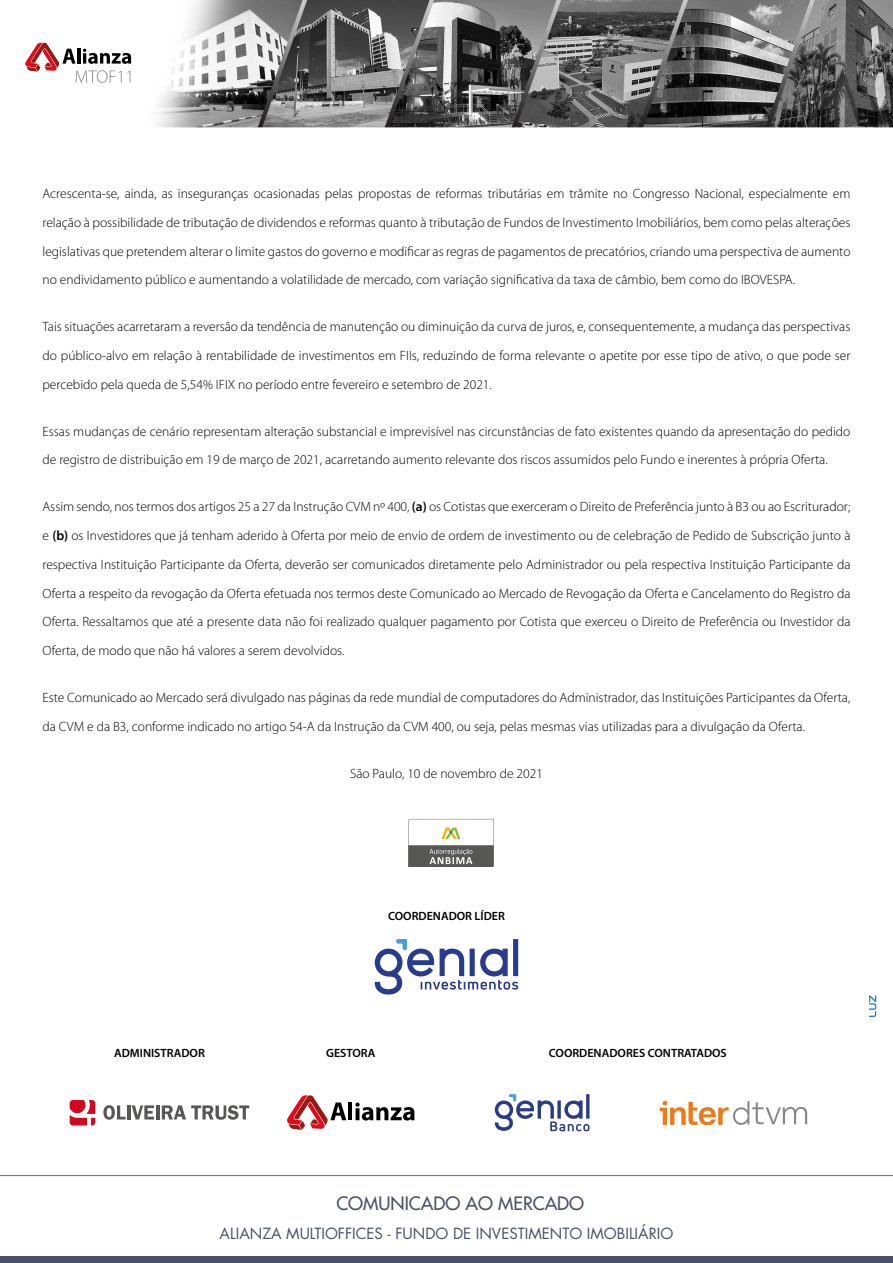
<style>
.page{position:relative;width:893px;height:1263px;background:#fff}
.page>*{position:absolute;margin:0;border:0;box-sizing:border-box;transform-origin:0 0}
.t1{font:18px "Futura LT";color:#485165}
.t2{font:15px "Futura LT";color:#485165}
.t3{font:300 13.5px/28.8px "Myriad Pro";color:#000;text-align:justify}
.t4{font:600 12px "Myriad Pro";color:#000}
.s1{font-weight:600}
</style>
<div class="page">
<hr style="left:0;top:1175px;width:893px;height:1px;background:#706f6f">
<img style="left:157px;top:0;width:736px;height:128px">
<svg style="left:25px;top:42px;width:106px;height:41px"></svg>
<div style="left:0;top:1256px;width:893px;height:7px;background:#485165"></div>
<svg style="left:408px;top:819px;width:86px;height:48px"></svg>
<svg style="left:375px;top:939px;width:143px;height:55px"></svg>
<svg style="left:70px;top:1100px;width:25px;height:25px"></svg>
<svg style="left:103px;top:1105px;width:23px;height:15px"></svg>
<hr style="left:127px;top:1105px;width:3px;height:14px;background:#575756">
<svg style="left:132px;top:1105px;width:22px;height:14px"></svg>
<hr style="left:156px;top:1105px;width:3px;height:14px;background:#575756">
<svg style="left:162px;top:1105px;width:87px;height:15px"></svg>
<svg style="left:287px;top:1095px;width:59px;height:35px"></svg>
<hr style="left:348px;top:1102px;width:4px;height:18px;background:#000">
<svg style="left:355px;top:1102px;width:60px;height:18px"></svg>
<svg style="left:495px;top:1094px;width:94px;height:37px"></svg>
<svg style="left:660px;top:1101px;width:147px;height:24px"></svg>
<svg style="left:869px;top:995px;width:7px;height:22px"></svg>
<p class="t3" style="left:43px;top:179px;width:809px">Acrescenta-se, ainda, as inseguranças ocasionadas pelas propostas de reformas tributárias em trâmite no Congresso Nacional, especialmente em relação à possibilidade de tributação de dividendos e reformas quanto à tributação de Fundos de Investimento Imobiliários, bem como pelas alterações legislativas que pretendem alterar o limite gastos do governo e modificar as regras de pagamentos de precatórios, criando uma perspectiva de aumento no endividamento público e aumentando a volatilidade de mercado, com variação significativa da taxa de câmbio, bem como do IBOVESPA.</p>
<p class="t3" style="left:43px;top:313px;width:809px">Tais situações acarretaram a reversão da tendência de manutenção ou diminuição da curva de juros, e, consequentemente, a mudança das perspectivas do público-alvo em relação à rentabilidade de investimentos em FIIs, reduzindo de forma relevante o apetite por esse tipo de ativo, o que pode ser percebido pela queda de 5,54% IFIX no período entre fevereiro e setembro de 2021.</p>
<p class="t3" style="left:43px;top:417px;width:809px">Essas mudanças de cenário representam alteração substancial e imprevisível nas circunstâncias de fato existentes quando da apresentação do pedido de registro de distribuição em 19 de março de 2021, acarretando aumento relevante dos riscos assumidos pelo Fundo e inerentes à própria Oferta.</p>
<p class="t3" style="left:43px;top:493px;width:809px">Assim sendo, nos termos dos artigos 25 a 27 da Instrução CVM nº 400, <span class="s1">(a)</span> os Cotistas que exerceram o Direito de Preferência junto à B3 ou ao Escriturador; e <span class="s1">(b)</span> os Investidores que já tenham aderido à Oferta por meio de envio de ordem de investimento ou de celebração de Pedido de Subscrição junto à respectiva Instituição Participante da Oferta, deverão ser comunicados diretamente pelo Administrador ou pela respectiva Instituição Participante da Oferta a respeito da revogação da Oferta efetuada nos termos deste Comunicado ao Mercado de Revogação da Oferta e Cancelamento do Registro da Oferta. Ressaltamos que até a presente data não foi realizado qualquer pagamento por Cotista que exerceu o Direito de Preferência ou Investidor da Oferta, de modo que não há valores a serem devolvidos.</p>
<p class="t3" style="left:43px;top:683px;width:809px">Este Comunicado ao Mercado será divulgado nas páginas da rede mundial de computadores do Administrador, das Instituições Participantes da Oferta, da CVM e da B3, conforme indicado no artigo 54-A da Instrução da CVM 400, ou seja, pelas mesmas vias utilizadas para a divulgação da Oferta.</p>
<p class="t3" style="left:350px;top:759px;width:194px">São Paulo, 10 de novembro de 2021</p>
<p class="t4" style="left:388px;top:909px;width:118px">COORDENADOR LÍDER</p>
<p class="t4" style="left:114px;top:1046px;width:92px">ADMINISTRADOR</p>
<p class="t4" style="left:326px;top:1046px;width:51px">GESTORA</p>
<p class="t4" style="left:549px;top:1046px;width:180px">COORDENADORES CONTRATADOS</p>
<h1 class="t1" style="left:336px;top:1191px;width:249px">COMUNICADO AO MERCADO</h1>
<p class="t2" style="left:220px;top:1224px;width:455px">ALIANZA MULTIOFFICES - FUNDO DE INVESTIMENTO IMOBILIÁRIO</p>
</div>
